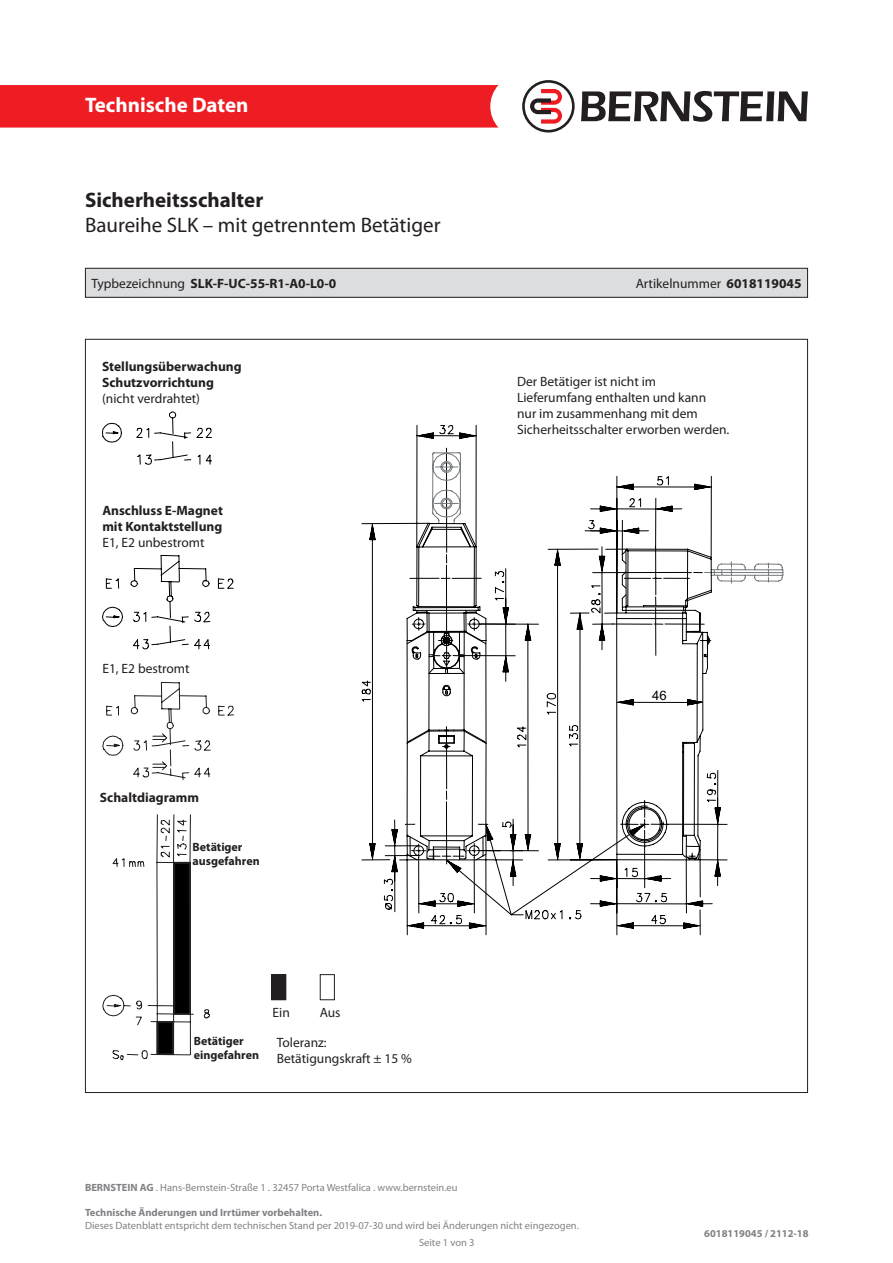
<style>
.page{position:relative;width:893px;height:1263px;background:#fff}
.page>*{position:absolute;margin:0;border:0;box-sizing:border-box;transform-origin:0 0}
.t1{font:21px "Myriad Pro";color:#231f20}
.t2{font:700 21px "Myriad Pro";color:#231f20}
.t3{font:700 21px "Myriad Pro";color:#fff}
.t4{font:13.5px/16.2px "Myriad Pro";color:#231f20}
.t5{font:700 13.5px "Myriad Pro";color:#231f20}
.t6{font:13.05px "Arial";color:#000001}
.t7{font:700 12px "Myriad Pro";color:#231f20}
.t8{font:10.5px "Myriad Pro";color:#808285}
.t9{font:700 10.5px "Myriad Pro";color:#808285}
.s1{font-weight:400}
.s2{font-weight:700}
</style>
<div class="page">
<div style="left:0;top:85px;width:498px;height:43px;background:#ee1d23"></div>
<svg style="left:581px;top:91px;width:227px;height:31px"></svg>
<svg style="left:522px;top:80px;width:53px;height:53px"></svg>
<div style="left:272px;top:975px;width:14px;height:25px;background:#231f20"></div>
<div style="left:271px;top:974px;width:15px;height:26px;border:1px solid #231f20"></div>
<div style="left:320px;top:974px;width:15px;height:26px;border:1px solid #231f20"></div>
<svg style="left:102px;top:411px;width:110px;height:54px"></svg>
<svg style="left:102px;top:814px;width:108px;height:246px"></svg>
<div style="left:174px;top:863px;width:16px;height:151px;background:#000001"></div>
<div style="left:173px;top:862px;width:17px;height:153px;border:2px solid #231f20"></div>
<div style="left:174px;top:863px;width:16px;height:151px;border:1px solid #231f20"></div>
<div style="left:158px;top:1022px;width:15px;height:32px;background:#000001"></div>
<div style="left:157px;top:1021px;width:17px;height:34px;border:2px solid #231f20"></div>
<div style="left:157px;top:1022px;width:16px;height:32px;border:1px solid #231f20"></div>
<svg style="left:102px;top:682px;width:132px;height:98px"></svg>
<svg style="left:102px;top:555px;width:132px;height:94px"></svg>
<svg style="left:361px;top:425px;width:367px;height:505px"></svg>
<svg style="left:383px;top:549px;width:334px;height:373px"></svg>
<svg style="left:431px;top:451px;width:352px;height:133px"></svg>
<svg style="left:406px;top:522px;width:306px;height:339px"></svg>
<svg style="left:406px;top:609px;width:306px;height:251px"></svg>
<svg style="left:406px;top:730px;width:81px;height:127px"></svg>
<svg style="left:613px;top:698px;width:94px;height:8px"></svg>
<div style="left:85px;top:268px;width:722px;height:29px;background:#dcdddf"></div>
<div style="left:85px;top:268px;width:723px;height:30px;border:1px solid #231f20"></div>
<h1 class="t3" style="left:85px;top:91px;width:165px">Technische Daten</h1>
<p class="t2" style="left:85px;top:186px;width:180px">Sicherheitsschalter</p>
<p class="t1" style="left:85px;top:212px;width:357px">Baureihe SLK – mit getrenntem Betätiger</p>
<p class="t5" style="left:91px;top:274px;width:246px"><span class="s1">Typbezeichnung</span> SLK-F-UC-55-R1-A0-L0-0</p>
<p class="t4" style="left:636px;top:275px;width:167px">Artikelnummer <span class="s2">6018119045</span></p>
<p class="t5" style="left:102px;top:357px;width:141px">Stellungsüberwachung</p>
<p class="t5" style="left:102px;top:374px;width:113px">Schutzvorrichtung</p>
<p class="t4" style="left:102px;top:390px;width:100px">(nicht verdrahtet)</p>
<p class="t5" style="left:102px;top:502px;width:122px">Anschluss E-Magnet</p>
<p class="t5" style="left:102px;top:518px;width:122px">mit Kontaktstellung</p>
<p class="t4" style="left:102px;top:534px;width:104px">E1, E2 unbestromt</p>
<p class="t4" style="left:102px;top:660px;width:89px">E1, E2 bestromt</p>
<p class="t5" style="left:100px;top:788px;width:101px">Schaltdiagramm</p>
<p class="t7" style="left:193px;top:839px;width:51px">Betätiger</p>
<p class="t7" style="left:193px;top:853px;width:69px">ausgefahren</p>
<p class="t7" style="left:194px;top:1033px;width:51px">Betätiger</p>
<p class="t7" style="left:194px;top:1047px;width:67px">eingefahren</p>
<p class="t4" style="left:273px;top:1004px;width:19px">Ein</p>
<p class="t4" style="left:320px;top:1004px;width:22px">Aus</p>
<p class="t4" style="left:277px;top:1034px;width:52px">Toleranz:</p>
<p class="t4" style="left:277px;top:1050px;width:137px">Betätigungskraft ± 15 %</p>
<p class="t4" style="left:517px;top:373px;width:141px">Der Betätiger ist nicht im</p>
<p class="t4" style="left:517px;top:389px;width:214px">Lieferumfang enthalten und kann<br>nur im zusammenhang mit dem<br>Sicherheitsschalter erworben werden.</p>
<p class="t6" style="left:652px;top:687px;width:16px">46</p>
<p class="t8" style="left:85px;top:1181px;width:374px"><span class="s2">BERNSTEIN AG</span> . Hans-Bernstein-Straße 1 . 32457 Porta Westfalica . www.bernstein.eu</p>
<p class="t9" style="left:85px;top:1206px;width:239px">Technische Änderungen und Irrtümer vorbehalten.</p>
<p class="t8" style="left:85px;top:1219px;width:495px">Dieses Datenblatt entspricht dem technischen Stand per 2019-07-30 und wird bei Änderungen nicht eingezogen.</p>
<p class="t8" style="left:419px;top:1236px;width:57px">Seite 1 von 3</p>
<p class="t9" style="left:704px;top:1227px;width:106px">6018119045 / 2112-18</p>
</div>
